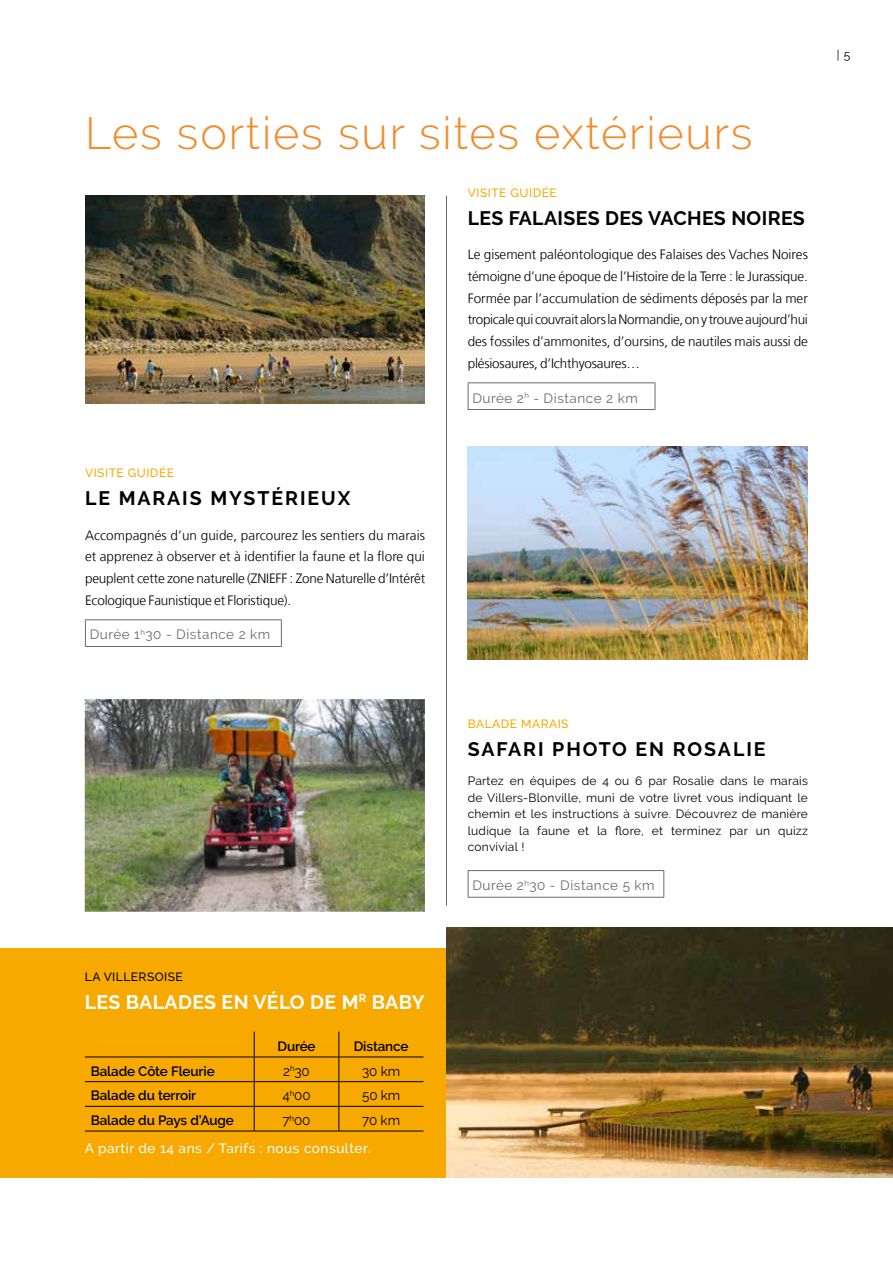
<style>
.page{position:relative;width:893px;height:1263px;background:#fff}
.page>*{position:absolute;margin:0;border:0;box-sizing:border-box;transform-origin:0 0}
.t1{font:300 45px "Raleway";letter-spacing:.04em;color:#f18b2b}
.t2{font:700 19.5px "Raleway";letter-spacing:.1em;color:#000}
.t3{font:700 19.5px "Raleway";letter-spacing:.02em;color:#fff}
.t4{font:300 13.5px/21.8px "Frutiger LT Com";letter-spacing:-.015em;color:#000;text-align:justify}
.t5{font:600 13.5px "Raleway";letter-spacing:-.01em;color:#000}
.t6{font:13.5px "Raleway";letter-spacing:.04em;color:#6e696b}
.t7{font:500 13.5px "Raleway";letter-spacing:.04em;color:#fff}
.t8{font:13.5px "Raleway";letter-spacing:-.01em;color:#000}
.t9{font:12px/16.5px "Raleway";letter-spacing:.02em;color:#000;text-align:justify}
.t10{font:500 12px "Raleway";letter-spacing:.04em;color:#f8a900}
.t11{font:500 12px "Raleway";letter-spacing:.04em;color:#000}
</style>
<div class="page">
<hr style="left:468px;top:382px;width:187px;height:1px;background:#6e696b">
<svg style="left:468px;top:383px;width:1px;height:26px"></svg>
<svg style="left:655px;top:383px;width:1px;height:26px"></svg>
<hr style="left:468px;top:409px;width:187px;height:1px;background:#6e696b">
<hr style="left:85px;top:619px;width:197px;height:1px;background:#6e696b">
<svg style="left:85px;top:620px;width:1px;height:26px"></svg>
<svg style="left:281px;top:620px;width:1px;height:26px"></svg>
<hr style="left:85px;top:646px;width:197px;height:1px;background:#6e696b">
<hr style="left:468px;top:870px;width:196px;height:1px;background:#6e696b">
<svg style="left:468px;top:871px;width:1px;height:26px"></svg>
<svg style="left:663px;top:871px;width:1px;height:26px"></svg>
<hr style="left:468px;top:897px;width:196px;height:1px;background:#6e696b">
<div style="left:0;top:948px;width:446px;height:230px;background:#f8a900"></div>
<hr style="left:85px;top:1056px;width:169px;height:1px;background:#000">
<hr style="left:254px;top:1056px;width:85px;height:1px;background:#000">
<hr style="left:339px;top:1056px;width:85px;height:1px;background:#000">
<hr style="left:85px;top:1081px;width:169px;height:1px;background:#000">
<hr style="left:254px;top:1081px;width:85px;height:1px;background:#000">
<hr style="left:339px;top:1081px;width:85px;height:1px;background:#000">
<hr style="left:85px;top:1106px;width:169px;height:1px;background:#000">
<hr style="left:254px;top:1106px;width:85px;height:1px;background:#000">
<svg style="left:254px;top:1031px;width:1px;height:100px"></svg>
<hr style="left:339px;top:1106px;width:85px;height:1px;background:#000">
<hr style="left:85px;top:1131px;width:169px;height:1px;background:#000">
<hr style="left:254px;top:1131px;width:85px;height:1px;background:#000">
<hr style="left:339px;top:1131px;width:85px;height:1px;background:#000">
<svg style="left:338px;top:1031px;width:1px;height:100px"></svg>
<img style="left:85px;top:196px;width:340px;height:208px">
<img style="left:468px;top:446px;width:340px;height:213px">
<img style="left:85px;top:699px;width:340px;height:213px">
<img style="left:446px;top:927px;width:447px;height:251px">
<hr style="left:446px;top:196px;width:1px;height:710px;background:#6e696b">
<h1 class="t1" style="left:85px;top:106px;width:669px">Les sorties sur sites extérieurs</h1>
<p class="t10" style="left:468px;top:186px;width:16px">Visite</p>
<p class="t10" style="left:510px;top:186px;width:46px">guidée</p>
<h2 class="t2" style="left:468px;top:207px;width:101px">LES FALAISES</h2>
<h2 class="t2" style="left:605px;top:207px;width:14px">DES</h2>
<h2 class="t2" style="left:648px;top:207px;width:40px">VACHES</h2>
<h2 class="t2" style="left:731px;top:207px;width:13px">NOIRES</h2>
<p class="t4" style="left:468px;top:244px;width:342px">Le gisement paléontologique des Falaises des Vaches Noires témoigne d’une époque de l’Histoire de la Terre : le Jurassique.<br>Formée par l’accumulation de sédiments déposés par la mer tropicale qui couvrait alors la Normandie, on y trouve aujourd’hui des fossiles d’ammonites, d’oursins, de nautiles mais aussi de plésiosaures, d’Ichthyosaures…</p>
<p class="t6" style="left:472px;top:390px;width:167px">Durée 2<sup>h</sup> - Distance 2 km</p>
<p class="t10" style="left:85px;top:466px;width:16px">Visite</p>
<p class="t10" style="left:128px;top:466px;width:46px">guidée</p>
<h2 class="t2" style="left:85px;top:487px;width:214px">LE MARAIS MYSTÉRIEU</h2>
<h2 class="t2" style="left:338px;top:487px;width:14px">X</h2>
<p class="t4" style="left:85px;top:524px;width:342px">Accompagnés d’un guide, parcourez les sentiers du marais et apprenez à observer et à identifier la faune et la flore qui peuplent cette zone naturelle (ZNIEFF : Zone Naturelle d’Intérêt Ecologique Faunistique et Floristique).</p>
<p class="t6" style="left:90px;top:627px;width:182px">Durée 1<sup>h</sup>30 - Distance 2 km</p>
<p class="t9" style="left:837px;top:46px;width:15px">| 5</p>
<p class="t10" style="left:468px;top:717px;width:9px">BALA</p>
<p class="t10" style="left:501px;top:717px;width:31px">DE MARA</p>
<p class="t10" style="left:558px;top:717px;width:12px">IS</p>
<h2 class="t2" style="left:468px;top:738px;width:100px">SAFARI PHO</h2>
<h2 class="t2" style="left:599px;top:738px;width:146px">TO EN ROSALIE</h2>
<p class="t9" style="left:468px;top:773px;width:342px">Partez en équipes de 4 ou 6 par Rosalie dans le marais de Villers-Blonville, muni de votre livret vous indiquant le chemin et les instructions à suivre. Découvrez de manière ludique la faune et la flore, et terminez par un quizz convivial !</p>
<p class="t6" style="left:472px;top:878px;width:184px">Durée 2<sup>h</sup>30 - Distance 5 km</p>
<p class="t11" style="left:85px;top:970px;width:100px">LA VILLERSOISE</p>
<h2 class="t3" style="left:85px;top:990px;width:107px">LES BALADES</h2>
<h2 class="t3" style="left:222px;top:990px;width:205px">EN VÉLO DE M<sup>R</sup> BABY</h2>
<p class="t5" style="left:277px;top:1038px;width:40px">Durée</p>
<p class="t5" style="left:354px;top:1038px;width:56px">Distance</p>
<p class="t5" style="left:91px;top:1063px;width:125px">Balade Côte Fleurie</p>
<p class="t8" style="left:283px;top:1063px;width:28px">2<sup>h</sup>30</p>
<p class="t8" style="left:362px;top:1063px;width:39px">30 km</p>
<p class="t5" style="left:91px;top:1088px;width:107px">Balade du terroir</p>
<p class="t8" style="left:282px;top:1088px;width:30px">4<sup>h</sup>00</p>
<p class="t8" style="left:362px;top:1088px;width:40px">50 km</p>
<p class="t5" style="left:91px;top:1112px;width:145px">Balade du Pays d’Auge</p>
<p class="t8" style="left:283px;top:1112px;width:29px">7<sup>h</sup>00</p>
<p class="t8" style="left:362px;top:1112px;width:39px">70 km</p>
<p class="t7" style="left:85px;top:1140px;width:287px">A partir de 14 ans / Tarifs : nous consulter.</p>
</div>
